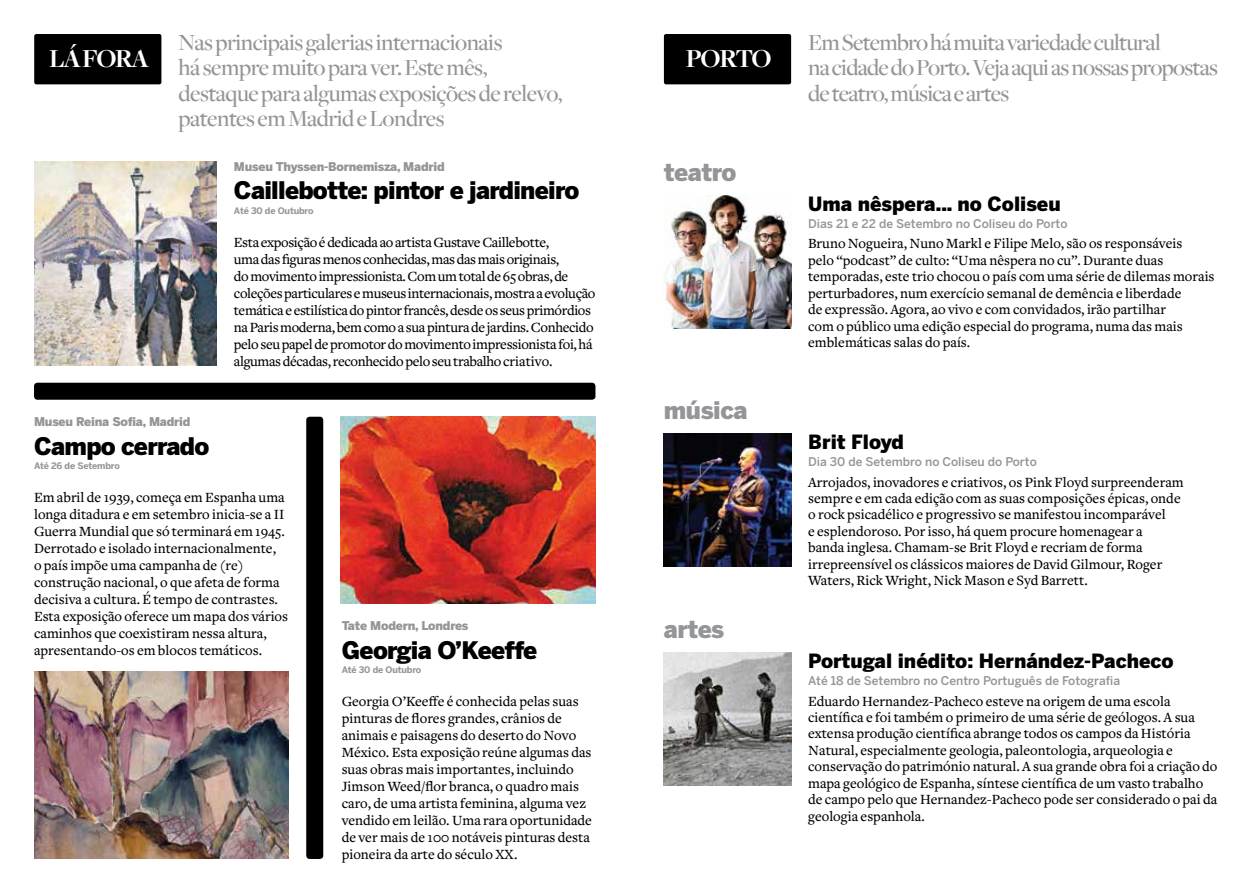
<style>
.page{position:relative;width:1259px;height:893px;background:#fff}
.page>*{position:absolute;margin:0;border:0;box-sizing:border-box;transform-origin:0 0}
.t1{font:700 27px "Freight Disp";letter-spacing:-.05em;color:#fff}
.t2{font:500 24px/25.5px "Freight Disp";letter-spacing:-.03em;color:#939598}
.t3{font:900 24px "Benton Sans";letter-spacing:-.03em;color:#000}
.t4{font:900 24px "Benton Sans";letter-spacing:-.02em;color:#939598}
.t5{font:900 19.5px "Benton Sans";color:#000}
.t6{font:500 14.7px/16.5px "Freight Text";color:#000}
.t7{font:500 14.7px/17px "Freight Text";letter-spacing:-.025em;color:#000}
.t8{font:500 12px "Benton Sans";color:#939598}
.t9{font:900 12px "Benton Sans";letter-spacing:-.015em;color:#939598}
.t10{font:700 9px "Benton Sans";letter-spacing:-.015em;color:#939598}
</style>
<div class="page">
<img style="left:663px;top:434px;width:128px;height:133px">
<img style="left:663px;top:196px;width:128px;height:132px">
<img style="left:663px;top:653px;width:128px;height:133px">
<div style="left:664px;top:34px;width:127px;height:50px;background:#000;border-radius:2px"></div>
<div style="left:34px;top:34px;width:127px;height:50px;background:#000;border-radius:2px"></div>
<div style="left:34px;top:383px;width:561px;height:17px;background:#000;border-radius:3px"></div>
<div style="left:306px;top:417px;width:17px;height:442px;background:#000;border-radius:3px"></div>
<img style="left:34px;top:672px;width:254px;height:187px">
<img style="left:341px;top:417px;width:254px;height:187px">
<img style="left:34px;top:162px;width:183px;height:204px">
<h1 class="t1" style="left:49px;top:44px;width:101px">LÁ FORA</h1>
<h2 class="t2" style="left:179px;top:30px;width:385px">Nas principais galerias internacionais<br>há sempre muito para ver. Este mês, destaque para algumas exposições de relevo, patentes em Madrid e Londres</h2>
<p class="t9" style="left:234px;top:160px;width:212px">Museu Thyssen-Bornemisza, Madrid</p>
<h2 class="t3" style="left:234px;top:176px;width:347px">Caillebotte: pintor e jardineiro</h2>
<p class="t10" style="left:234px;top:205px;width:81px">Até 30 de Outubro</p>
<p class="t7" style="left:234px;top:234px;width:363px">Esta exposição é dedicada ao artista Gustave Caillebotte,<br>uma das figuras menos conhecidas, mas das mais originais,<br>do movimento impressionista. Com um total de 65 obras, de coleções particulares e museus internacionais, mostra a evolução temática e estilística do pintor francês, desde os seus primórdios na Paris moderna, bem como a sua pintura de jardins. Conhecido pelo seu papel de promotor do movimento impressionista foi, há algumas décadas, reconhecido pelo seu trabalho criativo.</p>
<p class="t9" style="left:34px;top:415px;width:158px">Museu Reina Sofia, Madrid</p>
<h2 class="t3" style="left:34px;top:431px;width:177px">Campo cerrado</h2>
<p class="t10" style="left:34px;top:461px;width:87px">Até 26 de Setembro</p>
<p class="t6" style="left:34px;top:489px;width:256px;line-height:17px">Em abril de 1939, começa em Espanha uma longa ditadura e em setembro inicia-se a II Guerra Mundial que só terminará em 1945.<br>Derrotado e isolado internacionalmente,<br>o país impõe uma campanha de (re) construção nacional, o que afeta de forma decisiva a cultura. É tempo de contrastes.<br>Esta exposição oferece um mapa dos vários caminhos que coexistiram nessa altura, apresentando-os em blocos temáticos.</p>
<p class="t9" style="left:342px;top:619px;width:128px">Tate Modern, Londres</p>
<h2 class="t3" style="left:342px;top:635px;width:197px">Georgia O’Keeffe</h2>
<p class="t10" style="left:342px;top:665px;width:81px">Até 30 de Outubro</p>
<p class="t6" style="left:342px;top:693px;width:252px;line-height:17px">Georgia O’Keeffe é conhecida pelas suas pinturas de flores grandes, crânios de animais e paisagens do deserto do Novo México. Esta exposição reúne algumas das suas obras mais importantes, incluindo Jimson Weed/flor branca, o quadro mais caro, de uma artista feminina, alguma vez vendido em leilão. Uma rara oportunidade de ver mais de 100 notáveis pinturas desta pioneira da arte do século XX.</p>
<h1 class="t1" style="left:686px;top:44px;width:87px">PORTO</h1>
<h2 class="t4" style="left:664px;top:158px;width:74px">teatro</h2>
<h2 class="t4" style="left:664px;top:396px;width:85px">música</h2>
<h2 class="t4" style="left:664px;top:615px;width:62px">artes</h2>
<h2 class="t2" style="left:808px;top:30px;width:411px">Em Setembro há muita variedade cultural<br>na cidade do Porto. Veja aqui as nossas propostas de teatro, música e artes</h2>
<h3 class="t5" style="left:808px;top:192px;width:254px">Uma nêspera... no Coliseu</h3>
<p class="t8" style="left:808px;top:216px;width:261px">Dias 21 e 22 de Setembro no Coliseu do Porto</p>
<p class="t6" style="left:808px;top:236px;width:408px">Bruno Nogueira, Nuno Markl e Filipe Melo, são os responsáveis<br>pelo “podcast” de culto: “Uma nêspera no cu”. Durante duas temporadas, este trio chocou o país com uma série de dilemas morais perturbadores, num exercício semanal de demência e liberdade<br>de expressão. Agora, ao vivo e com convidados, irão partilhar<br>com o público uma edição especial do programa, numa das mais emblemáticas salas do país.</p>
<h3 class="t5" style="left:808px;top:430px;width:97px">Brit Floyd</h3>
<p class="t8" style="left:808px;top:454px;width:230px">Dia 30 de Setembro no Coliseu do Porto</p>
<p class="t6" style="left:808px;top:474px;width:377px">Arrojados, inovadores e criativos, os Pink Floyd surpreenderam sempre e em cada edição com as suas composições épicas, onde o rock psicadélico e progressivo se manifestou incomparável<br>e esplendoroso. Por isso, há quem procure homenagear a<br>banda inglesa. Chamam-se Brit Floyd e recriam de forma irrepreensível os clássicos maiores de David Gilmour, Roger Waters, Rick Wright, Nick Mason e Syd Barrett.</p>
<h3 class="t5" style="left:808px;top:649px;width:367px">Portugal inédito: Hernández-Pacheco</h3>
<p class="t8" style="left:808px;top:673px;width:313px">Até 18 de Setembro no Centro Português de Fotografia</p>
<p class="t6" style="left:808px;top:693px;width:411px">Eduardo Hernandez-Pacheco esteve na origem de uma escola científica e foi também o primeiro de uma série de geólogos. A sua extensa produção científica abrange todos os campos da História Natural, especialmente geologia, paleontologia, arqueologia e conservação do património natural. A sua grande obra foi a criação do mapa geológico de Espanha, síntese científica de um vasto trabalho de campo pelo que Hernandez-Pacheco pode ser considerado o pai da geologia espanhola.</p>
</div>
